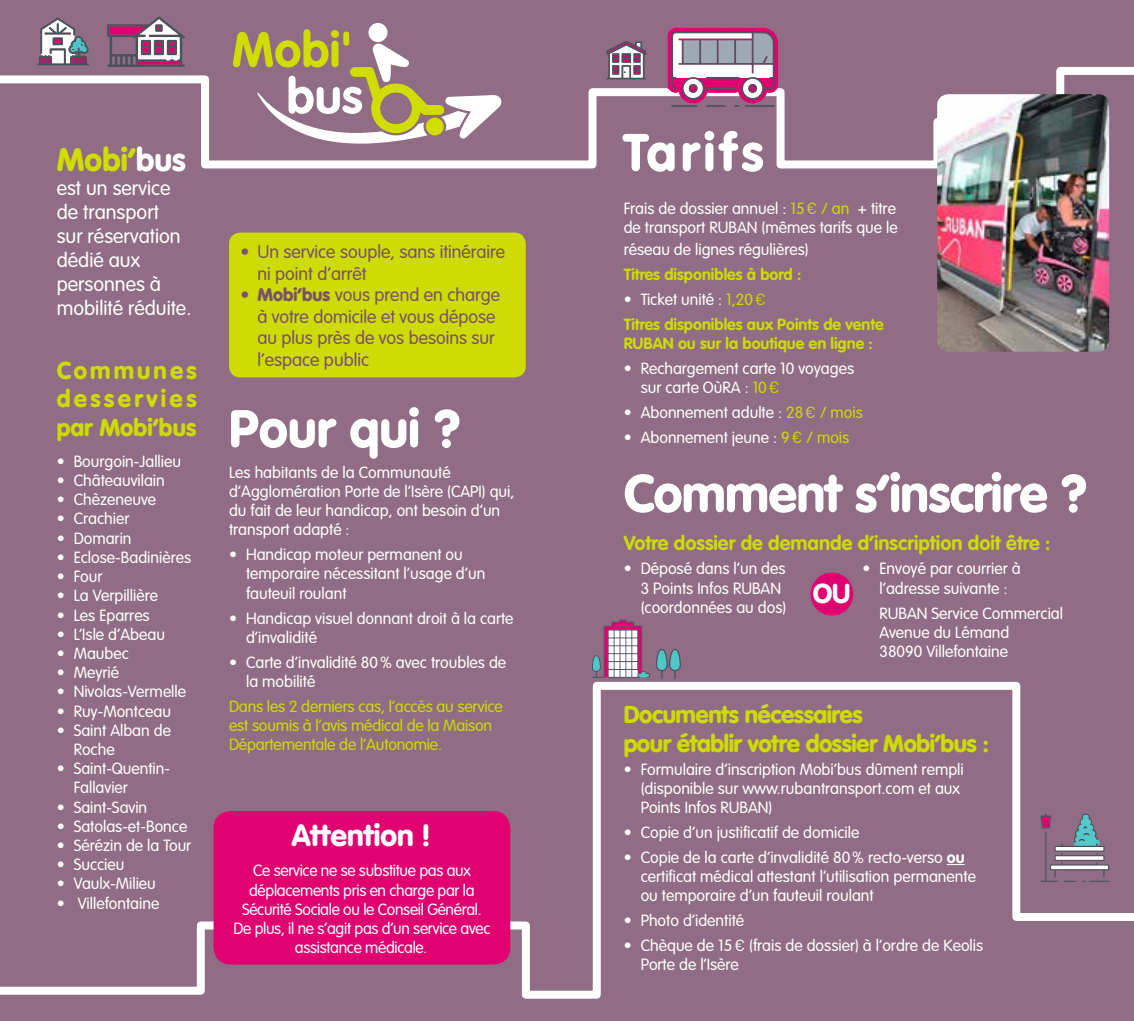
<style>
.page{position:relative;width:1134px;height:1021px;background:#fff}
.page>*{position:absolute;margin:0;border:0;box-sizing:border-box;transform-origin:0 0}
.t1{font:900 52px "VAG Rounded";letter-spacing:-.01em;color:#fff}
.t2{font:900 32px "VAG Rounded";color:#d0dd00}
.t3{font:900 30px "VAG Rounded";color:#fff}
.t4{font:900 26.8px "VAG Rounded";color:#fff}
.t5{font:900 24px/28.8px "VAG Rounded";letter-spacing:-.02em;color:#cfdb05;text-align:justify}
.t6{font:300 20px/24px "VAG Rounded";color:#fff}
.t7{font:700 20px "VAG Rounded";color:#cfdb05}
.t8{font:300 18px/21.6px "VAG Rounded";color:#78516b}
.t9{font:300 16px/19.2px "VAG Rounded";color:#fff}
.t10{font:300 16px/19.2px "VAG Rounded";letter-spacing:-.02em;color:#fff;text-align:center}
.t11{font:700 16px/24.8px "VAG Rounded";color:#cfdb05}
.t12{font:300 16px/19.2px "VAG Rounded";letter-spacing:-.01em;color:#cfdb05}
.s1{color:#fff}
.s2{font-weight:900}
.s3{font-size:14px}
.s4{color:#cfdb05}
.s5{font-family:"DINOT";font-weight:400;color:#cfdb05}
.s6{font-weight:300;color:#fff}
.s7{font-weight:300}
.s8{font-family:"DINOT";font-weight:400}
.s9{font-weight:700}
</style>
<div class="page">
<div style="left:0;top:0;width:1134px;height:1020px;background:#906d84"></div>
<svg style="left:0;top:681px;width:1134px;height:318px"></svg>
<div style="left:229px;top:232px;width:297px;height:145px;background:#cfdb05;border-radius:11px"></div>
<div style="left:214px;top:811px;width:296px;height:153px;background:#e00070;border-radius:17px"></div>
<svg style="left:0;top:17px;width:1134px;height:155px"></svg>
<svg style="left:233px;top:23px;width:269px;height:121px"></svg>
<svg style="left:947px;top:864px;width:18px;height:1px"></svg>
<svg style="left:37px;top:18px;width:52px;height:47px"></svg>
<svg style="left:606px;top:41px;width:40px;height:38px"></svg>
<svg style="left:656px;top:648px;width:25px;height:31px"></svg>
<svg style="left:107px;top:16px;width:78px;height:51px"></svg>
<svg style="left:668px;top:28px;width:110px;height:79px"></svg>
<svg style="left:1040px;top:813px;width:69px;height:69px"></svg>
<svg style="left:592px;top:619px;width:58px;height:59px"></svg>
<img style="left:937px;top:94px;width:172px;height:258px">
<div style="left:810px;top:572px;width:43px;height:43px;background:#e00070;border-radius:50%"></div>
<h2 class="t2" style="left:57px;top:140px;width:131px">Mobi’<span class="s1">bus</span></h2>
<p class="t6" style="left:57px;top:176px;width:136px">est un service de transport<br>sur réservation dédié aux personnes à mobilité réduite.</p>
<h3 class="t5" style="left:57px;top:355px;width:141px">Communes desservies par Mobi’bus</h3>
<p class="t9" style="left:57px;top:451px;width:126px">• Bourgoin-Jallieu</p>
<p class="t9" style="left:57px;top:471px;width:110px">• Châteauvilain</p>
<p class="t9" style="left:57px;top:490px;width:101px">• Chèzeneuve</p>
<p class="t9" style="left:57px;top:509px;width:74px">• Crachier</p>
<p class="t9" style="left:57px;top:528px;width:76px">• Domarin</p>
<p class="t9" style="left:57px;top:547px;width:136px">• Eclose-Badinières</p>
<p class="t9" style="left:57px;top:567px;width:47px">• Four</p>
<p class="t9" style="left:57px;top:586px;width:103px">• La Verpillière</p>
<p class="t9" style="left:57px;top:605px;width:95px">• Les Eparres</p>
<p class="t9" style="left:57px;top:624px;width:110px">• L’Isle d’Abeau</p>
<p class="t9" style="left:57px;top:643px;width:74px">• Maubec</p>
<p class="t9" style="left:57px;top:663px;width:64px">• Meyrié</p>
<p class="t9" style="left:57px;top:682px;width:131px">• Nivolas-Vermelle</p>
<p class="t9" style="left:57px;top:701px;width:116px">• Ruy-Montceau</p>
<p class="t9" style="left:74px;top:720px;width:99px;text-indent:-17px">• Saint Alban de<br>Roche</p>
<p class="t9" style="left:74px;top:759px;width:98px;text-indent:-17px">• Saint-Quentin-<br>Fallavier</p>
<p class="t9" style="left:57px;top:797px;width:92px">• Saint-Savin</p>
<p class="t9" style="left:57px;top:816px;width:132px">• Satolas-et-Bonce</p>
<p class="t9" style="left:57px;top:835px;width:136px">• Sérézin de la Tour</p>
<p class="t9" style="left:57px;top:855px;width:69px">• Succieu</p>
<p class="t9" style="left:57px;top:874px;width:101px">• Vaulx-Milieu</p>
<p class="t9" style="left:57px;top:893px;width:104px">• Villefontaine</p>
<p class="t8" style="left:257px;top:241px;width:249px;text-indent:-17px">• Un service souple, sans itinéraire ni point d’arrêt</p>
<p class="t8" style="left:257px;top:284px;width:244px;text-indent:-17px"><span class="s2">• Mobi’bus</span> vous prend en charge à votre domicile et vous dépose au plus près de vos besoins sur l’espace public</p>
<h1 class="t1" style="left:229px;top:397px;width:233px">Pour qui ?</h1>
<p class="t9" style="left:229px;top:462px;width:287px">Les habitants de la Communauté d’Agglomération Porte de l’Isère (CAPI) qui, du fait de leur handicap, ont besoin d’un transport adapté :</p>
<p class="t9" style="left:246px;top:545px;width:241px;text-indent:-17px">• Handicap moteur permanent ou temporaire nécessitant l’usage d’un fauteuil roulant</p>
<p class="t9" style="left:246px;top:608px;width:269px;text-indent:-17px">• Handicap visuel donnant droit à la carte d’invalidité</p>
<p class="t9" style="left:246px;top:652px;width:262px;text-indent:-17px">• Carte d’invalidité 80% avec troubles de la mobilité</p>
<p class="t12" style="left:229px;top:696px;width:275px">Dans les 2 derniers cas, l’accès au service est soumis à l’avis médical de la Maison<br>Départementale de l’Autonomie.</p>
<h3 class="t3" style="left:292px;top:817px;width:140px">Attention !</h3>
<p class="t10" style="left:233px;top:861px;width:258px">Ce service ne se substitue pas aux déplacements pris en charge par la Sécurité Sociale ou le Conseil Général.<br>De plus, il ne s’agit pas d’un service avec assistance médicale<span class="s3">.</span></p>
<h1 class="t1" style="left:624px;top:121px;width:141px">Tarifs</h1>
<p class="t9" style="left:624px;top:199px;width:276px">Frais de dossier annuel : <span class="s4">15</span><span class="s5">€</span> <span class="s4">/ an</span> + titre de transport RUBAN (mêmes tarifs que le</p>
<p class="t9" style="left:624px;top:240px;width:186px">réseau de lignes régulières)</p>
<p class="t11" style="left:624px;top:262px;width:179px">Titres disponibles à bord :</p>
<p class="t11" style="left:624px;top:286px;width:261px"><span class="s6">• Ticket unité :</span> <span class="s7">1,20</span><span class="s8">€<br></span>Titres disponibles aux Points de vente</p>
<p class="t11" style="left:624px;top:330px;width:251px">RUBAN ou sur la boutique en ligne :</p>
<p class="t9" style="left:641px;top:358px;width:215px;text-indent:-17px">• Rechargement carte 10 voyages sur carte OùRA : <span class="s4">10</span><span class="s5">€</span></p>
<p class="t9" style="left:624px;top:402px;width:241px">• Abonnement adulte : <span class="s4">28</span><span class="s5">€</span> <span class="s4">/ mois</span></p>
<p class="t9" style="left:624px;top:427px;width:227px">• Abonnement jeune : <span class="s4">9</span><span class="s5">€</span> <span class="s4">/ mois</span></p>
<h1 class="t1" style="left:624px;top:462px;width:465px">Comment s’inscrire ?</h1>
<p class="t7" style="left:624px;top:530px;width:428px">Votre dossier de demande d’inscription doit être :</p>
<p class="t9" style="left:641px;top:559px;width:147px;text-indent:-17px">• Déposé dans l’un des<br>3 Points Infos RUBAN (coordonnées au dos)</p>
<p class="t9" style="left:862px;top:559px;width:160px;text-align:center">• Envoyé par courrier à l’adresse suivante :</p>
<h3 class="t4" style="left:813px;top:578px;width:39px">OU</h3>
<p class="t9" style="left:879px;top:603px;width:185px">RUBAN Service Commercial<br>Avenue du Lémand<br>38090 Villefontaine</p>
<h3 class="t5" style="left:624px;top:700px;width:367px">Documents nécessaires<br>pour établir votre dossier Mobi’bus :</h3>
<p class="t9" style="left:641px;top:759px;width:325px;text-indent:-17px">• Formulaire d’inscription Mobi’bus dûment rempli (disponible sur www.rubantransport.com et aux<br>Points Infos RUBAN)</p>
<p class="t9" style="left:624px;top:822px;width:237px">• Copie d’un justificatif de domicile</p>
<p class="t9" style="left:641px;top:847px;width:337px;text-indent:-17px">• Copie de la carte d’invalidité 80% recto-verso <span class="s9">ou </span>certificat médical attestant l’utilisation permanente ou temporaire d’un fauteuil roulant</p>
<p class="t9" style="left:624px;top:911px;width:122px">• Photo d’identité</p>
<p class="t9" style="left:641px;top:935px;width:344px;text-indent:-17px">• Chèque de 15<span class="s8">€</span> (frais de dossier) à l’ordre de Keolis<br>Porte de l’Isère</p>
</div>
